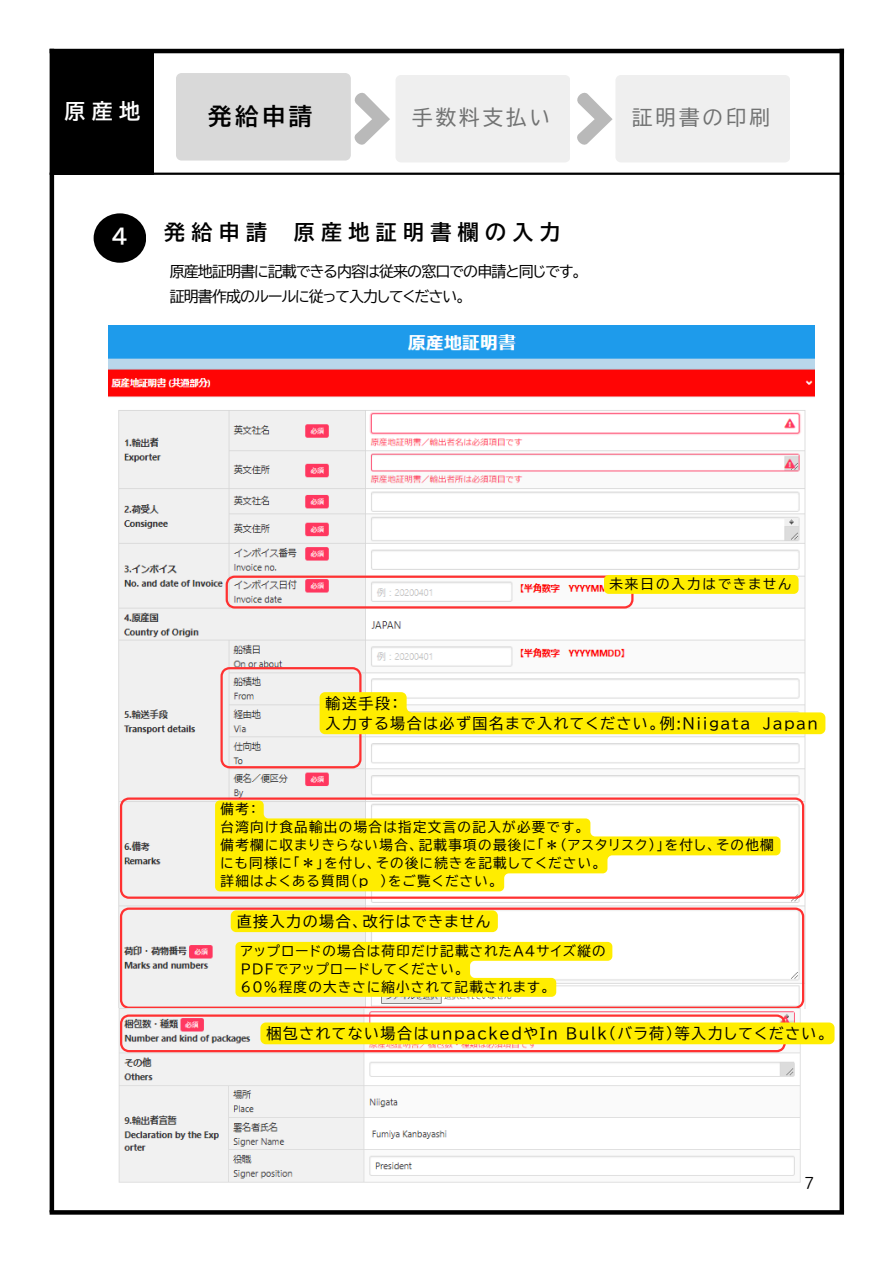
<style>
.page{position:relative;width:894px;height:1264px;background:#fff}
.page>*{position:absolute;margin:0;border:0;box-sizing:border-box;transform-origin:0 0}
.t1{font:700 23.4px "BIZUDP Gothic";color:#000}
.t2{font:700 21px "BIZUDP Gothic";letter-spacing:.3em;color:#000}
.t3{font:700 21px "BIZUDP Gothic";color:#fff}
.t4{font:20.4px "BIZUDP Gothic";letter-spacing:.15em;color:#717272}
.t5{font:16.5px "rounded mplus 1 p regular";color:#000}
.t6{font:15px/20.2px "BIZUDP Gothic";letter-spacing:.1em;color:#000}
.t7{font:15px/24.8px "BIZUDP Gothic";letter-spacing:-.06em;color:#000}
.t8{font:13.5px/18px "BIZUDP Gothic";letter-spacing:.1em;color:#000}
.t9{font:13.5px "BIZUDP Gothic";letter-spacing:.15em;color:#000}
</style>
<div class="page">
<hr style="left:50px;top:49px;width:793px;height:4px;background:#000">
<hr style="left:50px;top:49px;width:4px;height:1163px;background:#000">
<svg style="left:839px;top:53px;width:4px;height:1157px;background:#212121"></svg>
<svg style="left:50px;top:1210px;width:793px;height:4px;background:#0a0a0a"></svg>
<div style="left:52px;top:51px;width:101px;height:123px;background:#000"></div>
<hr style="left:50px;top:173px;width:793px;height:2px;background:#000">
<div style="left:94px;top:213px;width:52px;height:50px;background:#000;border-radius:50%"></div>
<svg style="left:176px;top:73px;width:614px;height:89px"></svg>
<img style="left:109px;top:325px;width:705px;height:683px">
<svg style="left:120px;top:797px;width:684px;height:101px"></svg>
<svg style="left:120px;top:907px;width:684px;height:101px"></svg>
<svg style="left:225px;top:575px;width:408px;height:33px"></svg>
<img style="left:118px;top:1008px;width:685px;height:175px">
<svg style="left:220px;top:667px;width:605px;height:101px"></svg>
<svg style="left:235px;top:941px;width:377px;height:55px;background:#feef2e"></svg>
<svg style="left:215px;top:800px;width:565px;height:91px;fill:#ffed00"></svg>
<div style="left:603px;top:575px;width:195px;height:19px;background:#ffed00;border-radius:5px"></div>
<img style="left:120px;top:1014px;width:665px;height:38px">
<div style="left:260px;top:1022px;width:574px;height:22px;background:#ffed00;border-radius:5px"></div>
<p class="t3" style="left:64px;top:100px;width:77px">原産地</p>
<p class="t1" style="left:208px;top:104px;width:106px">発給申請</p>
<p class="t4" style="left:412px;top:107px;width:139px">手数料支払い</p>
<p class="t4" style="left:632px;top:107px;width:139px">証明書の印刷</p>
<p class="t3" style="left:112px;top:226px;width:17px">4</p>
<p class="t2" style="left:164px;top:221px;width:104px">発給申請</p>
<p class="t2" style="left:294px;top:221px;width:268px">原産地証明書欄の入力</p>
<p class="t7" style="left:170px;top:259px;width:413px">原産地証明書に記載できる内容は従来の窓口での申請と同じです。証明書作成のルールに従って入力してください。</p>
<p class="t9" style="left:609px;top:577px;width:183px">未来日の入力はできません</p>
<p class="t6" style="left:325px;top:693px;width:493px">輸送手段：<br>入力する場合は必ず国名まで入れてください。例:Niigata Japan</p>
<p class="t8" style="left:220px;top:800px;width:38px">備考：</p>
<h4 class="t8" style="left:220px;top:818px;width:364px">台湾向け食品輸出の場合は指定文言の記入が必要です。</h4>
<p class="t8" style="left:220px;top:836px;width:554px">備考欄に収まりきらない場合、記載事項の最後に「＊（アスタリスク）」を付し、その他欄にも同様に「＊」を付し、その後に続きを記載してください。</p>
<p class="t8" style="left:220px;top:872px;width:278px">詳細はよくある質問（ｐ ）をご覧ください。</p>
<p class="t6" style="left:237px;top:911px;width:255px">直接入力の場合、改行はできません</p>
<p class="t8" style="left:241px;top:941px;width:366px">アップロードの場合は荷印だけ記載されたA4サイズ縦の<br>PDFでアップロードしてください。</p>
<p class="t8" style="left:241px;top:977px;width:310px">60％程度の大きさに縮小されて記載されます。</p>
<p class="t6" style="left:266px;top:1023px;width:562px">梱包されてない場合はunpackedやIn Bulk（バラ荷）等入力してください。</p>
<p class="t5" style="left:804px;top:1171px;width:12px">7</p>
</div>
